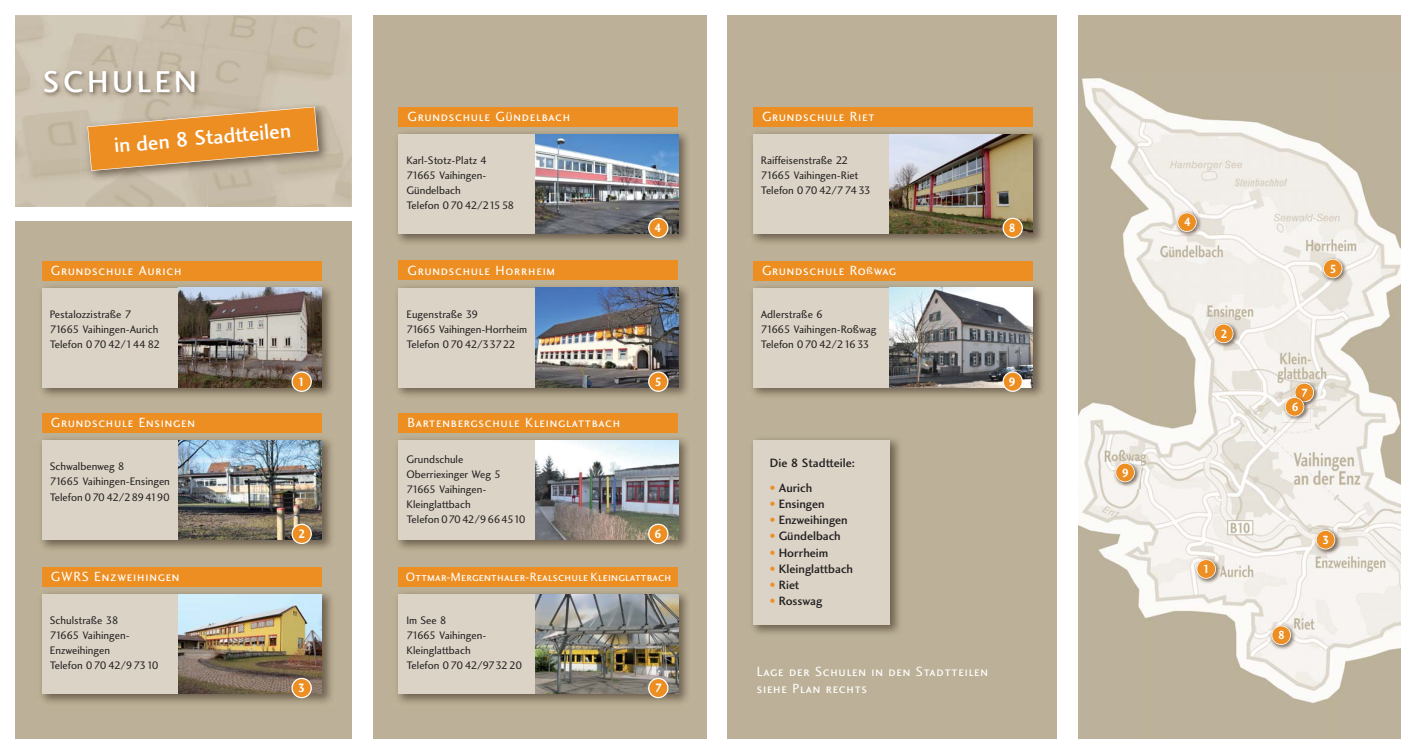
<style>
.page{position:relative;width:1414px;height:752px;background:#fff}
.page>*{position:absolute;margin:0;border:0;box-sizing:border-box;transform-origin:0 0}
.t1{font:31.25px "Charlotte Sans Medium Plain";letter-spacing:.12em;color:#fff}
.t2{font:21.5px "Charlotte Sans Medium Plain";color:#fff}
.t3{font:13.75px/16.2px "Charlotte Sans Small Caps Plain";letter-spacing:.06em;color:#fff}
.t4{font:12.62px "Charlotte Sans Bold Plain";color:#fff;scale:.9 1}
.t5{font:12.5px "Charlotte Sans Medium Plain";color:#231f20}
.t6{font:12.5px "Charlotte Sans Small Caps Plain";letter-spacing:.025em;color:#fff}
.t7{font:12.38px "Charlotte Sans Bold Plain";color:#fff;scale:.9 1}
.t8{font:11.25px/15px "Charlotte Sans Book Plain";color:#231f20}
.s1{font-family:"Charlotte Sans Book Plain";font-size:10px}
.s2{color:#ed8e22}
</style>
<div class="page">
<div style="left:15px;top:221px;width:337px;height:517px;background:#bcb198"></div>
<img style="left:40px;top:286px;width:292px;height:110px">
<img style="left:40px;top:438px;width:292px;height:111px">
<img style="left:40px;top:586px;width:292px;height:117px">
<img style="left:39px;top:63px;width:168px;height:35px">
<img style="left:44px;top:71px;width:150px;height:21px">
<img style="left:81px;top:85px;width:252px;height:100px">
<img style="left:81px;top:85px;width:113px;height:7px">
<svg style="left:87px;top:106px;width:232px;height:65px;background:#db994d"></svg>
<div style="left:373px;top:15px;width:333px;height:723px;background:#bcb198"></div>
<img style="left:397px;top:132px;width:291px;height:111px">
<img style="left:397px;top:286px;width:291px;height:110px">
<img style="left:397px;top:438px;width:291px;height:111px">
<img style="left:397px;top:586px;width:291px;height:117px">
<div style="left:727px;top:15px;width:330px;height:723px;background:#bcb198"></div>
<div style="left:1078px;top:15px;width:322px;height:723px;background:#bcb198"></div>
<img style="left:1078px;top:78px;width:322px;height:625px">
<img style="left:1174px;top:209px;width:28px;height:29px">
<svg style="left:1177px;top:212px;width:20px;height:20px"></svg>
<img style="left:1211px;top:320px;width:28px;height:29px">
<svg style="left:1214px;top:323px;width:19px;height:20px"></svg>
<img style="left:1112px;top:459px;width:29px;height:29px">
<svg style="left:1115px;top:462px;width:20px;height:20px"></svg>
<img style="left:1193px;top:556px;width:29px;height:28px">
<svg style="left:1196px;top:559px;width:20px;height:19px"></svg>
<img style="left:1268px;top:622px;width:29px;height:28px">
<svg style="left:1271px;top:625px;width:20px;height:19px"></svg>
<img style="left:1313px;top:527px;width:28px;height:28px">
<svg style="left:1316px;top:530px;width:19px;height:19px"></svg>
<img style="left:1320px;top:256px;width:28px;height:28px">
<svg style="left:1323px;top:259px;width:19px;height:19px"></svg>
<img style="left:1282px;top:394px;width:28px;height:28px">
<svg style="left:1285px;top:382px;width:29px;height:34px"></svg>
<img style="left:751px;top:132px;width:292px;height:111px">
<img style="left:751px;top:286px;width:292px;height:110px">
<img style="left:752px;top:438px;width:148px;height:196px">
<div style="left:42px;top:288px;width:142px;height:99px;background:#dad3c6"></div>
<img style="left:178px;top:288px;width:143px;height:99px">
<svg style="left:291px;top:371px;width:21px;height:20px"></svg>
<div style="left:42px;top:440px;width:142px;height:99px;background:#dad3c6"></div>
<img style="left:178px;top:440px;width:143px;height:99px">
<svg style="left:291px;top:523px;width:21px;height:21px"></svg>
<div style="left:42px;top:594px;width:142px;height:99px;background:#dad3c6"></div>
<img style="left:178px;top:594px;width:143px;height:99px">
<svg style="left:291px;top:677px;width:21px;height:20px"></svg>
<div style="left:42px;top:567px;width:280px;height:19px;background:#ed8e22"></div>
<div style="left:42px;top:413px;width:280px;height:19px;background:#ed8e22"></div>
<div style="left:42px;top:261px;width:280px;height:19px;background:#ed8e22"></div>
<div style="left:398px;top:134px;width:143px;height:99px;background:#dad3c6"></div>
<img style="left:535px;top:134px;width:143px;height:99px">
<svg style="left:648px;top:217px;width:20px;height:21px"></svg>
<div style="left:398px;top:288px;width:143px;height:99px;background:#dad3c6"></div>
<img style="left:535px;top:288px;width:143px;height:99px">
<svg style="left:648px;top:371px;width:20px;height:20px"></svg>
<div style="left:398px;top:440px;width:143px;height:99px;background:#dad3c6"></div>
<img style="left:535px;top:440px;width:143px;height:99px">
<svg style="left:648px;top:523px;width:20px;height:21px"></svg>
<div style="left:398px;top:594px;width:143px;height:99px;background:#dad3c6"></div>
<img style="left:535px;top:594px;width:143px;height:99px">
<svg style="left:648px;top:677px;width:20px;height:20px"></svg>
<div style="left:398px;top:567px;width:280px;height:19px;background:#ed8e22"></div>
<div style="left:398px;top:413px;width:280px;height:19px;background:#ed8e22"></div>
<div style="left:398px;top:261px;width:280px;height:19px;background:#ed8e22"></div>
<div style="left:398px;top:107px;width:280px;height:19px;background:#ed8e22"></div>
<div style="left:753px;top:134px;width:142px;height:99px;background:#dad3c6"></div>
<img style="left:889px;top:134px;width:143px;height:99px">
<svg style="left:1002px;top:217px;width:21px;height:21px"></svg>
<div style="left:753px;top:288px;width:142px;height:99px;background:#dad3c6"></div>
<div style="left:753px;top:440px;width:136px;height:184px;background:#dad3c6"></div>
<div style="left:753px;top:261px;width:280px;height:19px;background:#ed8e22"></div>
<div style="left:753px;top:107px;width:280px;height:19px;background:#ed8e22"></div>
<img style="left:889px;top:288px;width:143px;height:99px">
<svg style="left:1002px;top:371px;width:21px;height:20px"></svg>
<h1 class="t1" style="left:43px;top:69px;width:155px">SCHULEN</h1>
<h2 class="t2" style="left:113px;top:137px;width:179px;rotate:-5deg">in den 8 Stadtteilen</h2>
<p class="t3" style="left:408px;top:108px;width:164px">Grundschule Gündelbach</p>
<p class="t3" style="left:762px;top:108px;width:114px">Grundschule Riet</p>
<p class="t8" style="left:406px;top:153px;width:109px">Karl-Stotz-Platz 4<br>71665 Vaihingen-<br>Gündelbach<br>Telefon 070 42/21558</p>
<p class="t8" style="left:761px;top:153px;width:112px">Raiffeisenstraße 22<br>71665 Vaihingen-Riet<br>Telefon 070 42/77433</p>
<p class="t4" style="left:654px;top:222px;width:9px">4</p>
<p class="t4" style="left:1009px;top:222px;width:9px">8</p>
<p class="t7" style="left:1184px;top:217px;width:9px">4</p>
<p class="t3" style="left:51px;top:262px;width:132px">Grundschule Aurich</p>
<p class="t3" style="left:408px;top:261px;width:149px">Grundschule Horrheim</p>
<p class="t3" style="left:762px;top:261px;width:135px">Grundschule Ro<span class="s1">ß</span>wag</p>
<p class="t7" style="left:1330px;top:263px;width:9px">5</p>
<p class="t8" style="left:50px;top:307px;width:112px">Pestalozzistraße 7<br>71665 Vaihingen-Aurich<br>Telefon 070 42/14482</p>
<p class="t8" style="left:406px;top:307px;width:122px">Eugenstraße 39<br>71665 Vaihingen-Horrheim<br>Telefon 070 42/33722</p>
<p class="t8" style="left:761px;top:307px;width:117px">Adlerstraße 6<br>71665 Vaihingen-Roßwag<br>Telefon 070 42/21633</p>
<p class="t7" style="left:1221px;top:328px;width:9px">2</p>
<p class="t4" style="left:298px;top:376px;width:9px">1</p>
<p class="t4" style="left:655px;top:377px;width:9px">5</p>
<p class="t4" style="left:1009px;top:376px;width:9px">9</p>
<p class="t7" style="left:1301px;top:387px;width:9px">7</p>
<p class="t7" style="left:1291px;top:402px;width:9px">6</p>
<p class="t3" style="left:51px;top:414px;width:146px">Grundschule Ensingen</p>
<p class="t3" style="left:408px;top:414px;width:214px">Bartenbergschule Kleinglattbach</p>
<p class="t8" style="left:50px;top:460px;width:122px">Schwalbenweg 8<br>71665 Vaihingen-Ensingen<br>Telefon 070 42/2894190</p>
<p class="t3" style="left:51px;top:568px;width:130px">GWRS Enzweihingen</p>
<p class="t4" style="left:299px;top:528px;width:9px">2</p>
<p class="t8" style="left:406px;top:452px;width:121px">Grundschule<br>Oberriexinger Weg 5<br>71665 Vaihingen-<br>Kleinglattbach<br>Telefon 07042/9664510</p>
<p class="t4" style="left:655px;top:528px;width:9px">6</p>
<p class="t6" style="left:406px;top:569px;width:267px">Ottmar-Mergenthaler-Realschule Kleinglattbach</p>
<p class="t5" style="left:770px;top:457px;width:87px">Die 8 Stadtteile:</p>
<p class="t5" style="left:770px;top:482px;width:44px"><span class="s2">•</span> Aurich</p>
<p class="t5" style="left:770px;top:498px;width:56px"><span class="s2">•</span> Ensingen</p>
<p class="t5" style="left:770px;top:514px;width:79px"><span class="s2">•</span> Enzweihingen</p>
<p class="t5" style="left:770px;top:531px;width:72px"><span class="s2">•</span> Gündelbach</p>
<p class="t5" style="left:770px;top:547px;width:60px"><span class="s2">•</span> Horrheim</p>
<p class="t5" style="left:770px;top:563px;width:85px"><span class="s2">•</span> Kleinglattbach</p>
<p class="t5" style="left:770px;top:579px;width:31px"><span class="s2">•</span> Riet</p>
<p class="t5" style="left:770px;top:596px;width:54px"><span class="s2">•</span> Rosswag</p>
<p class="t7" style="left:1122px;top:467px;width:9px">9</p>
<p class="t7" style="left:1203px;top:564px;width:9px">1</p>
<p class="t7" style="left:1322px;top:534px;width:9px">3</p>
<p class="t8" style="left:50px;top:614px;width:110px">Schulstraße 38<br>71665 Vaihingen-<br>Enzweihingen<br>Telefon 070 42/97310</p>
<p class="t4" style="left:298px;top:682px;width:9px">3</p>
<p class="t8" style="left:406px;top:613px;width:117px">Im See 8<br>71665 Vaihingen-<br>Kleinglattbach<br>Telefon 070 42/973220</p>
<p class="t4" style="left:655px;top:682px;width:9px">7</p>
<p class="t3" style="left:757px;top:663px;width:233px">Lage der Schulen in den Stadtteilen siehe Plan rechts</p>
<p class="t7" style="left:1278px;top:630px;width:9px">8</p>
</div>
